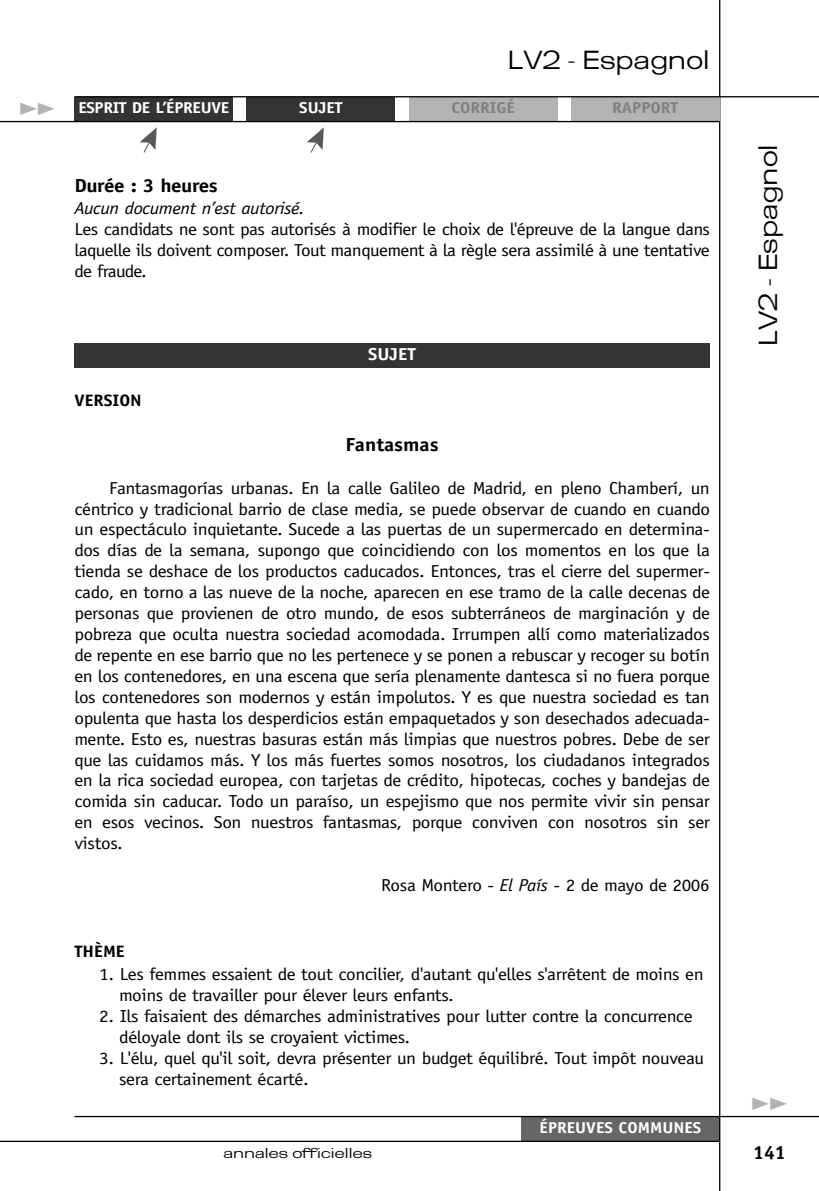
<style>
.page{position:relative;width:819px;height:1191px;background:#fff}
.page>*{position:absolute;margin:0;border:0;box-sizing:border-box;transform-origin:0 0}
.t1{font:26.25px "Cg Brazilia Three";color:#000}
.t2{font:21px "Cg Brazilia Three";color:#b3b3b3}
.t3{font:700 19.25px "Officina Sans";color:#000}
.t4{font:700 18.9px "Officina Sans";letter-spacing:-.02em;color:#000;scale:1.11 1}
.t5{font:700 18.9px "Officina Sans";color:#000;scale:1.11 1}
.t6{font:17.32px/21px "Officina Sans";letter-spacing:-.02em;color:#000;scale:1.11 1}
.t7{font:italic 17.32px "Officina Sans";letter-spacing:-.02em;color:#000;scale:1.11 1}
.t8{font:700 17.32px "Officina Sans";color:#fff;scale:1.11 1}
.t9{font:700 16.45px "Officina Sans";color:#000;scale:1.11 1}
.t10{font:700 15.75px "Officina Sans";color:#fff;scale:1.11 1}
.t11{font:700 15.75px "Officina Sans";color:#808080;scale:1.11 1}
.t12{font:14.17px "Cg Brazilia Three";color:#000;scale:1.11 1}
.s1{font-style:italic}
</style>
<div class="page">
<div style="left:521px;top:1116px;width:198px;height:25px;background:#666"></div>
<hr style="left:74px;top:1115px;width:745px;height:2px;background:#000">
<hr style="left:0;top:1140px;width:719px;height:2px;background:#000">
<hr style="left:719px;top:0;width:1px;height:1191px;background:#000">
<div style="left:74px;top:97px;width:159px;height:25px;background:#333"></div>
<div style="left:246px;top:97px;width:149px;height:25px;background:#333"></div>
<div style="left:408px;top:97px;width:149px;height:25px;background:#b3b3b3"></div>
<div style="left:570px;top:97px;width:149px;height:25px;background:#b3b3b3"></div>
<svg style="left:140px;top:128px;width:17px;height:24px"></svg>
<svg style="left:307px;top:128px;width:17px;height:24px"></svg>
<hr style="left:74px;top:96px;width:745px;height:1px;background:#000">
<hr style="left:0;top:121px;width:719px;height:1px;background:#000">
<div style="left:74px;top:343px;width:635px;height:25px;background:#333"></div>
<p class="t2" style="left:19px;top:96px;width:37px">&gt;&gt;</p>
<h1 class="t1" style="left:508px;top:45px;width:203px">LV2 - Espagnol</h1>
<p class="t10" style="left:78px;top:102px;width:137px">ESPRIT DE L’ÉPREUVE</p>
<p class="t10" style="left:299px;top:102px;width:41px">SUJET</p>
<p class="t11" style="left:451px;top:102px;width:59px">CORRIGÉ</p>
<p class="t11" style="left:612px;top:102px;width:61px">RAPPORT</p>
<p class="t4" style="left:74px;top:179px;width:130px">Durée : 3 heures</p>
<p class="t7" style="left:74px;top:202px;width:209px">Aucun document n’est autorisé.</p>
<p class="t6" style="left:74px;top:220px;width:574px;text-align:justify">Les candidats ne sont pas autorisés à modifier le choix de l'épreuve de la langue dans laquelle ils doivent composer. Tout manquement à la règle sera assimilé à une tentative de fraude.</p>
<p class="t9" style="left:74px;top:394px;width:62px">VERSION</p>
<p class="t8" style="left:368px;top:347px;width:45px">SUJET</p>
<p class="t5" style="left:345px;top:437px;width:85px">Fantasmas</p>
<p class="t6" style="left:74px;top:478px;width:574px;text-align:justify;text-indent:35px">Fantasmagorías urbanas. En la calle Galileo de Madrid, en pleno Chamberí, un céntrico y tradicional barrio de clase media, se puede observar de cuando en cuando un espectáculo inquietante. Sucede a las puertas de un supermercado en determina&shy;dos días de la semana, supongo que coincidiendo con los momentos en los que la tienda se deshace de los productos caducados. Entonces, tras el cierre del supermer&shy;cado, en torno a las nueve de la noche, aparecen en ese tramo de la calle decenas de personas que provienen de otro mundo, de esos subterráneos de marginación y de pobreza que oculta nuestra sociedad acomodada. Irrumpen allí como materializados de repente en ese barrio que no les pertenece y se ponen a rebuscar y recoger su botín en los contenedores, en una escena que sería plenamente dantesca si no fuera porque los contenedores son modernos y están impolutos. Y es que nuestra sociedad es tan opulenta que hasta los desperdicios están empaquetados y son desechados adecuada&shy;mente. Esto es, nuestras basuras están más limpias que nuestros pobres. Debe de ser que las cuidamos más. Y los más fuertes somos nosotros, los ciudadanos integrados en la rica sociedad europea, con tarjetas de crédito, hipotecas, coches y bandejas de comida sin caducar. Todo un paraíso, un espejismo que nos permite vivir sin pensar en esos vecinos. Son nuestros fantasmas, porque conviven con nosotros sin ser vistos.</p>
<p class="t6" style="left:381px;top:876px;width:298px">Rosa Montero - <span class="s1">El País</span> - 2 de mayo de 2006</p>
<p class="t9" style="left:74px;top:945px;width:47px">THÈME</p>
<p class="t6" style="left:119px;top:965px;width:528px;text-indent:-20px">1. Les femmes essaient de tout concilier, d'autant qu'elles s'arrêtent de moins en moins de travailler pour élever leurs enfants.</p>
<p class="t6" style="left:119px;top:1007px;width:518px;text-indent:-20px">2. Ils faisaient des démarches administratives pour lutter contre la concurrence déloyale dont ils se croyaient victimes.</p>
<p class="t6" style="left:119px;top:1049px;width:528px;text-indent:-20px">3. L'élu, quel qu'il soit, devra présenter un budget équilibré. Tout impôt nouveau sera certainement écarté.</p>
<p class="t12" style="left:223px;top:1144px;width:135px">annales officielles</p>
<p class="t10" style="left:539px;top:1121px;width:147px">ÉPREUVES COMMUNES</p>
<h1 class="t1" style="left:752px;top:346px;width:203px;rotate:-90deg">LV2 - Espagnol</h1>
<p class="t2" style="left:751px;top:1091px;width:37px">&gt;&gt;</p>
<p class="t3" style="left:753px;top:1144px;width:34px">141</p>
</div>
